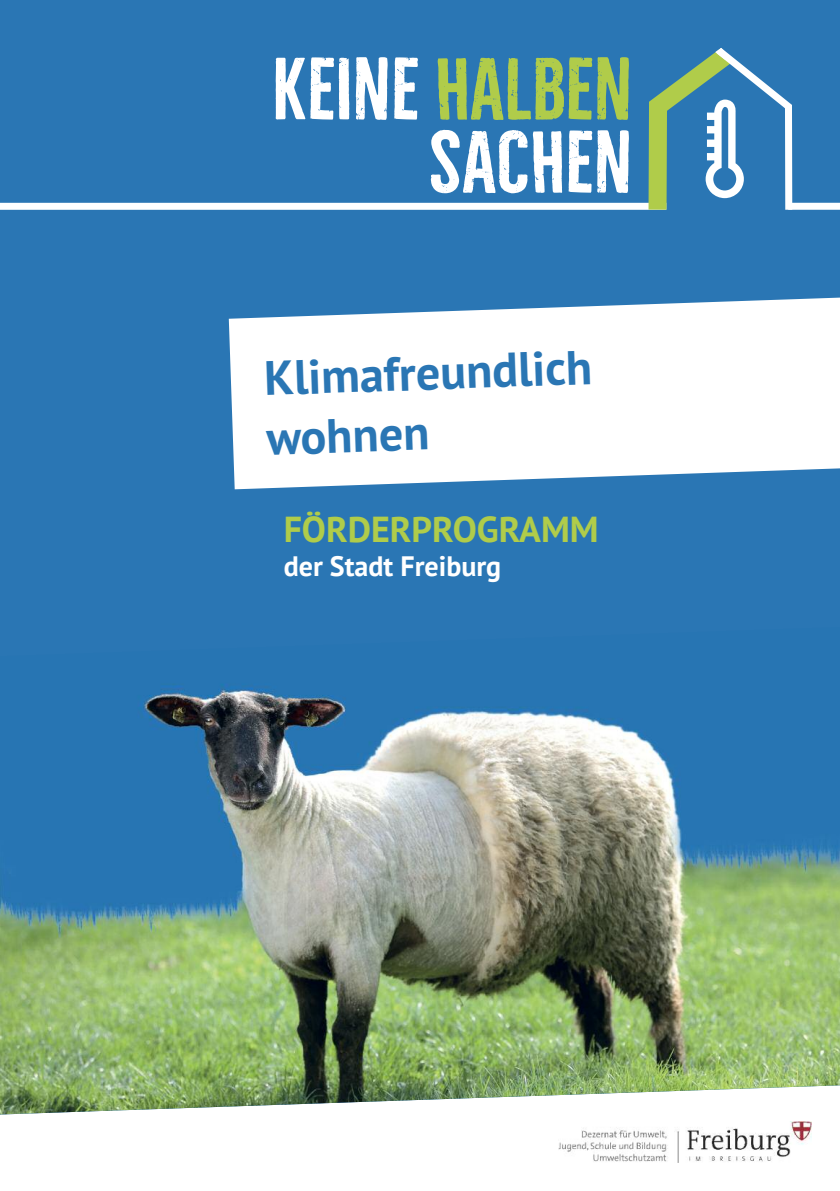
<style>
.page{position:relative;width:840px;height:1191px;background:#fff}
.page>*{position:absolute;margin:0;border:0;box-sizing:border-box;transform-origin:0 0}
.t1{font:700 80.8px/73px "Bellfort Rough";color:#fff;text-align:right}
.t2{font:700 48px/60px "PT Sans";color:#2a76b4}
.t3{font:700 36px "PT Sans";color:#b0cc4a}
.t4{font:700 28px "PT Sans";color:#fff}
.s1{font-style:inherit}
.s2{color:#b0cc4a}
</style>
<div class="page">
<div style="left:0;top:0;width:839px;height:1069px;background:#2a76b4"></div>
<div style="left:787px;top:203px;width:52px;height:7px;background:#fff"></div>
<div style="left:0;top:203px;width:666px;height:7px;background:#fff"></div>
<svg style="left:229px;top:297px;width:610px;height:192px;background:#e6eff6"></svg>
<svg style="left:639px;top:48px;width:156px;height:162px"></svg>
<img style="left:558px;top:1121px;width:252px;height:41px">
<img style="left:0;top:684px;width:839px;height:430px">
<p class="t1" style="left:272px;top:53px;width:361px"><span class="s1">K</span>E<span class="s1">INE</span> <span class="s2">H</span><span class="s2">ALBEN<br></span><span class="s1">S</span>ACHEN</p>
<h1 class="t2" style="left:263px;top:347px;width:329px;rotate:-2deg">Klimafreundlich wohnen</h1>
<h2 class="t3" style="left:283px;top:506px;width:316px">FÖRDERPROGRAMM</h2>
<h3 class="t4" style="left:283px;top:548px;width:219px">der Stadt Freiburg</h3>
</div>
